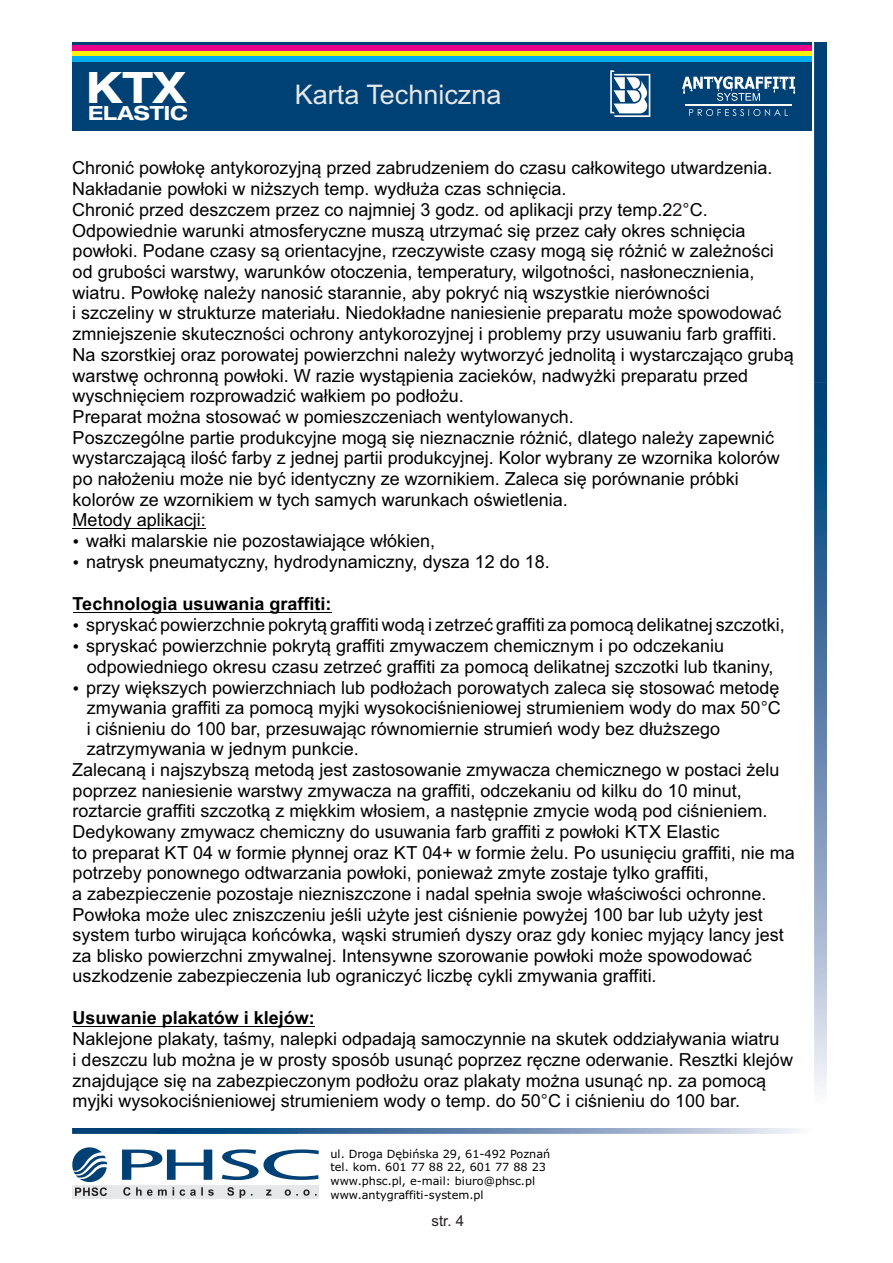
<style>
.page{position:relative;width:893px;height:1263px;background:#fff}
.page>*{position:absolute;margin:0;border:0;box-sizing:border-box;transform-origin:0 0}
.t1{font:43.35px "Ford Bd PL";color:#fff;scale:.96 1}
.t2{font:27px "Arial";color:#e6e7e9}
.t3{font:19.5px "Ford Bd PL";color:#fff}
.t4{font:18px/20.7px "Arial";color:#000}
.t5{font:700 18px "Arial";color:#000}
.t6{font:15px "Arial";color:#231f20}
.t7{font:11.25px/13.6px "Verdana";color:#000}
.s1{color:#231f20}
</style>
<div class="page">
<img style="left:814px;top:43px;width:13px;height:1047px">
<img style="left:72px;top:1128px;width:728px;height:6px">
<hr style="left:73px;top:528px;width:133px;height:1px;background:#000">
<hr style="left:73px;top:612px;width:258px;height:1px;background:#000">
<hr style="left:73px;top:1026px;width:242px;height:1px;background:#000">
<svg style="left:122px;top:1149px;width:197px;height:31px"></svg>
<div style="left:72px;top:1185px;width:247px;height:13px;background:#e6e7e9"></div>
<svg style="left:123px;top:1187px;width:194px;height:11px"></svg>
<svg style="left:72px;top:1147px;width:35px;height:49px"></svg>
<div style="left:72px;top:43px;width:740px;height:88px;background:#004175"></div>
<div style="left:72px;top:46px;width:740px;height:5px;background:#ed028c"></div>
<div style="left:72px;top:51px;width:740px;height:5px;background:#fff101"></div>
<div style="left:72px;top:56px;width:740px;height:5px;background:#00aeef"></div>
<svg style="left:610px;top:70px;width:40px;height:47px"></svg>
<svg style="left:689px;top:109px;width:99px;height:7px"></svg>
<hr style="left:685px;top:104px;width:107px;height:2px;background:#fff">
<svg style="left:682px;top:76px;width:113px;height:25px"></svg>
<h1 class="t1" style="left:87px;top:69px;width:105px">KTX</h1>
<p class="t3" style="left:88px;top:105px;width:101px">ELASTIC</p>
<h2 class="t2" style="left:295px;top:85px;width:208px">Karta Techniczna</h2>
<p class="t4" style="left:72px;top:159px;width:702px">Chronić powłokę antykorozyjną przed zabrudzeniem do czasu całkowitego utwardzenia.</p>
<p class="t4" style="left:72px;top:180px;width:496px">Nakładanie powłoki w niższych temp. wydłuża czas schnięcia.</p>
<p class="t4" style="left:72px;top:201px;width:637px">Chronić przed deszczem przez co najmniej 3 godz. od aplikacji przy temp.2<span class="s1">2°</span>C.</p>
<p class="t4" style="left:72px;top:222px;width:675px">Odpowiednie warunki atmosferyczne muszą utrzymać się przez cały okres schnięcia</p>
<p class="t4" style="left:73px;top:242px;width:703px">powłoki. Podane czasy są orientacyjne, rzeczywiste czasy mogą się różnić w zależności</p>
<p class="t4" style="left:73px;top:263px;width:683px">od grubości warstwy, warunków otoczenia, temperatury, wilgotności, nasłonecznienia,</p>
<p class="t4" style="left:73px;top:283px;width:639px">wiatru. Powłokę należy nanosić starannie, aby pokryć nią wszystkie nierówności</p>
<p class="t4" style="left:72px;top:304px;width:711px">i szczeliny w strukturze materiału. Niedokładne naniesienie preparatu może spowodować</p>
<p class="t4" style="left:73px;top:325px;width:705px">zmniejszenie skuteczności ochrony antykorozyjnej i problemy przy usuwaniu farb graffiti.</p>
<p class="t4" style="left:73px;top:346px;width:723px">Na szorstkiej oraz porowatej powierzchni należy wytworzyć jednolitą i wystarczająco grubą</p>
<p class="t4" style="left:73px;top:366px;width:677px">warstwę ochronną powłoki. W razie wystąpienia zacieków, nadwyżki preparatu przed</p>
<p class="t4" style="left:73px;top:387px;width:393px">wyschnięciem rozprowadzić wałkiem po podłożu.</p>
<p class="t4" style="left:73px;top:408px;width:503px">Preparat można stosować w pomieszczeniach wentylowanych.</p>
<p class="t4" style="left:73px;top:429px;width:703px">Poszczególne partie produkcyjne mogą się nieznacznie różnić, dlatego należy zapewnić</p>
<p class="t4" style="left:73px;top:449px;width:709px">wystarczającą ilość farby z jednej partii produkcyjnej. Kolor wybrany ze wzornika kolorów</p>
<p class="t4" style="left:73px;top:470px;width:668px">po nałożeniu może nie być identyczny ze wzornikiem. Zaleca się porównanie próbki</p>
<p class="t4" style="left:73px;top:490px;width:497px">kolorów ze wzornikiem w tych samych warunkach oświetlenia.</p>
<p class="t4" style="left:73px;top:511px;width:135px">Metody aplikacji:</p>
<p class="t4" style="left:86px;top:532px;width:351px">wałki malarskie nie pozostawiające włókien,</p>
<p class="t4" style="left:86px;top:553px;width:465px">natrysk pneumatyczny, hydrodynamiczny, dysza 12 do 18.</p>
<p class="t5" style="left:73px;top:597px;width:260px">Technologia usuwania graffiti:</p>
<p class="t4" style="left:86px;top:616px;width:700px">spryskać powierzchnie pokrytą graffiti wodą i zetrzeć graffiti za pomocą delikatnej szczotki,</p>
<p class="t4" style="left:86px;top:637px;width:639px">spryskać powierzchnie pokrytą graffiti zmywaczem chemicznym i po odczekaniu</p>
<p class="t4" style="left:87px;top:658px;width:688px">odpowiedniego okresu czasu zetrzeć graffiti za pomocą delikatnej szczotki lub tkaniny,</p>
<p class="t4" style="left:86px;top:678px;width:695px">przy większych powierzchniach lub podłożach porowatych zaleca się stosować metodę</p>
<p class="t4" style="left:87px;top:699px;width:696px">zmywania graffiti za pomocą myjki wysokociśnieniowej strumieniem wody do max 50<span class="s1">°</span>C</p>
<p class="t4" style="left:87px;top:720px;width:635px">i ciśnieniu do 100 bar, przesuwając równomiernie strumień wody bez dłuższego</p>
<p class="t4" style="left:87px;top:740px;width:274px">zatrzymywania w jednym punkcie.</p>
<p class="t4" style="left:72px;top:761px;width:709px">Zalecaną i najszybszą metodą jest zastosowanie zmywacza chemicznego w postaci żelu</p>
<p class="t4" style="left:73px;top:782px;width:670px">poprzez naniesienie warstwy zmywacza na graffiti, odczekaniu od kilku do 10 minut,</p>
<p class="t4" style="left:73px;top:802px;width:696px">roztarcie graffiti szczotką z miękkim włosiem, a następnie zmycie wodą pod ciśnieniem.</p>
<p class="t4" style="left:73px;top:823px;width:648px">Dedykowany zmywacz chemiczny do usuwania farb graffiti z powłoki KTX Elastic</p>
<p class="t4" style="left:72px;top:844px;width:724px">to preparat KT 04 w formie płynnej oraz KT 04+ w formie żelu. Po usunięciu graffiti, nie ma</p>
<p class="t4" style="left:73px;top:864px;width:638px">potrzeby ponownego odtwarzania powłoki, ponieważ zmyte zostaje tylko graffiti,</p>
<p class="t4" style="left:72px;top:885px;width:696px">a zabezpieczenie pozostaje niezniszczone i nadal spełnia swoje właściwości ochronne.</p>
<p class="t4" style="left:73px;top:906px;width:692px">Powłoka może ulec zniszczeniu jeśli użyte jest ciśnienie powyżej 100 bar lub użyty jest</p>
<p class="t4" style="left:73px;top:926px;width:713px">system turbo wirująca końcówka, wąski strumień dyszy oraz gdy koniec myjący lancy jest</p>
<p class="t4" style="left:73px;top:947px;width:681px">za blisko powierzchni zmywalnej. Intensywne szorowanie powłoki może spowodować</p>
<p class="t4" style="left:73px;top:967px;width:585px">uszkodzenie zabezpieczenia lub ograniczyć liczbę cykli zmywania graffiti.</p>
<p class="t5" style="left:73px;top:1011px;width:244px">Usuwanie plakatów i klejów:</p>
<p class="t4" style="left:73px;top:1030px;width:722px">Naklejone plakaty, taśmy, nalepki odpadają samoczynnie na skutek oddziaływania wiatru<br>i deszczu lub można je w prosty sposób usunąć poprzez ręczne oderwanie. Resztki klejów znajdujące się na zabezpieczonym podłożu oraz plakaty można usunąć np. za pomocą myjki wysokociśnieniowej strumieniem wody o temp. do 50<span class="s1">°</span>C i ciśnieniu do 100 bar.</p>
<p class="t7" style="left:330px;top:1148px;width:221px">ul. Droga Dębińska 29, 61-492 Poznań tel. kom. 601 77 88 22, 601 77 88 23 www.phsc.pl, e-mail: biuro@phsc.pl www.antygraffiti-system.pl</p>
<p class="t6" style="left:432px;top:1215px;width:34px">str. 4</p>
</div>
